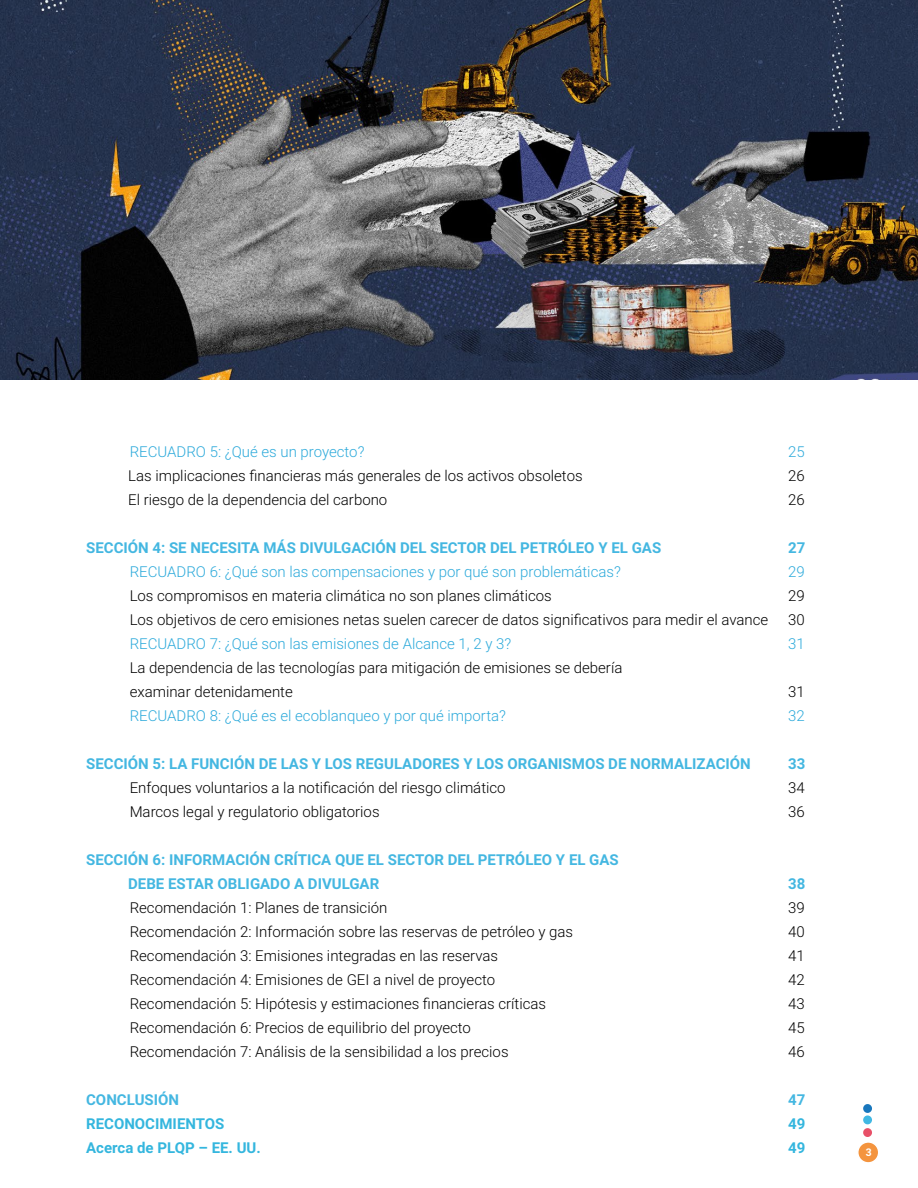
<style>
.page{position:relative;width:918px;height:1188px;background:#fff}
.page>*{position:absolute;margin:0;border:0;box-sizing:border-box;transform-origin:0 0}
.t1{font:300 15px/24px "Roboto";color:#000}
.t2{font:700 15px/24px "Roboto";color:#44b7e1}
.t3{font:300 15px "Roboto";color:#2eaadb}
.t4{font:700 15px "Roboto";color:#34b6de}
.t5{font:700 10.5px "Roboto Slab";color:#fff}
</style>
<div class="page">
<div style="left:857px;top:1141px;width:22px;height:23px;background:#f4943e;border:2px solid #fff;border-radius:50%"></div>
<div style="left:863px;top:1128px;width:9px;height:9px;background:#e85068;border-radius:50%"></div>
<div style="left:863px;top:1115px;width:9px;height:9px;background:#41b8e3;border-radius:50%"></div>
<div style="left:863px;top:1104px;width:9px;height:9px;background:#1877bd;border-radius:50%"></div>
<img style="left:0;top:0;width:918px;height:379px">
<p class="t3" style="left:130px;top:441px;width:236px">RECUADRO 5: ¿Qué es un proyecto?</p>
<p class="t3" style="left:788px;top:441px;width:18px">25</p>
<p class="t1" style="left:128px;top:463px;width:456px">Las implicaciones financieras más generales de los activos obsoletos</p>
<p class="t1" style="left:788px;top:463px;width:18px">26</p>
<p class="t1" style="left:128px;top:487px;width:261px">El riesgo de la dependencia del carbono</p>
<p class="t1" style="left:788px;top:487px;width:18px">26</p>
<p class="t2" style="left:86px;top:535px;width:577px">SECCIÓN 4: SE NECESITA MÁS DIVULGACIÓN DEL SECTOR DEL PETRÓLEO Y EL GAS</p>
<p class="t2" style="left:788px;top:535px;width:19px">27</p>
<p class="t3" style="left:130px;top:561px;width:493px">RECUADRO 6: ¿Qué son las compensaciones y por qué son problemáticas?</p>
<p class="t3" style="left:788px;top:561px;width:18px">29</p>
<p class="t1" style="left:130px;top:583px;width:424px">Los compromisos en materia climática no son planes climáticos</p>
<p class="t1" style="left:788px;top:583px;width:18px">29</p>
<p class="t1" style="left:130px;top:607px;width:640px">Los objetivos de cero emisiones netas suelen carecer de datos significativos para medir el avance</p>
<p class="t1" style="left:788px;top:607px;width:18px">30</p>
<p class="t3" style="left:130px;top:633px;width:383px">RECUADRO 7: ¿Qué son las emisiones de Alcance 1, 2 y 3?</p>
<p class="t3" style="left:788px;top:633px;width:18px">31</p>
<p class="t1" style="left:130px;top:655px;width:494px">La dependencia de las tecnologías para mitigación de emisiones se debería examinar detenidamente</p>
<p class="t1" style="left:788px;top:679px;width:18px">31</p>
<p class="t3" style="left:130px;top:705px;width:378px">RECUADRO 8: ¿Qué es el ecoblanqueo y por qué importa?</p>
<p class="t3" style="left:788px;top:705px;width:18px">32</p>
<p class="t2" style="left:86px;top:751px;width:666px">SECCIÓN 5: LA FUNCIÓN DE LAS Y LOS REGULADORES Y LOS ORGANISMOS DE NORMALIZACIÓN</p>
<p class="t2" style="left:788px;top:751px;width:19px">33</p>
<p class="t1" style="left:130px;top:775px;width:377px">Enfoques voluntarios a la notificación del riesgo climático</p>
<p class="t1" style="left:788px;top:775px;width:18px">34</p>
<p class="t1" style="left:130px;top:799px;width:251px">Marcos legal y regulatorio obligatorios</p>
<p class="t1" style="left:788px;top:799px;width:18px">36</p>
<p class="t2" style="left:128px;top:847px;width:492px;text-indent:-42px">SECCIÓN 6: INFORMACIÓN CRÍTICA QUE EL SECTOR DEL PETRÓLEO Y EL GAS<br>DEBE ESTAR OBLIGADO A DIVULGAR</p>
<p class="t2" style="left:788px;top:871px;width:19px">38</p>
<p class="t1" style="left:130px;top:895px;width:259px">Recomendación 1: Planes de transición</p>
<p class="t1" style="left:788px;top:895px;width:18px">39</p>
<p class="t1" style="left:130px;top:919px;width:445px">Recomendación 2: Información sobre las reservas de petróleo y gas</p>
<p class="t1" style="left:788px;top:919px;width:18px">40</p>
<p class="t1" style="left:130px;top:943px;width:370px">Recomendación 3: Emisiones integradas en las reservas</p>
<p class="t1" style="left:788px;top:943px;width:18px">41</p>
<p class="t1" style="left:130px;top:967px;width:367px">Recomendación 4: Emisiones de GEI a nivel de proyecto</p>
<p class="t1" style="left:788px;top:967px;width:18px">42</p>
<p class="t1" style="left:130px;top:991px;width:418px">Recomendación 5: Hipótesis y estimaciones financieras críticas</p>
<p class="t1" style="left:788px;top:991px;width:18px">43</p>
<p class="t1" style="left:130px;top:1015px;width:343px">Recomendación 6: Precios de equilibrio del proyecto</p>
<p class="t1" style="left:788px;top:1015px;width:18px">45</p>
<p class="t1" style="left:130px;top:1039px;width:380px">Recomendación 7: Análisis de la sensibilidad a los precios</p>
<p class="t1" style="left:788px;top:1039px;width:18px">46</p>
<p class="t2" style="left:86px;top:1087px;width:94px">CONCLUSIÓN</p>
<p class="t2" style="left:788px;top:1087px;width:19px">47</p>
<p class="t4" style="left:86px;top:1113px;width:140px">RECONOCIMIENTOS</p>
<p class="t4" style="left:788px;top:1113px;width:19px">49</p>
<p class="t4" style="left:86px;top:1137px;width:176px">Acerca de PLQP – EE. UU.</p>
<p class="t4" style="left:788px;top:1137px;width:19px">49</p>
<p class="t5" style="left:866px;top:1145px;width:7px">3</p>
</div>
